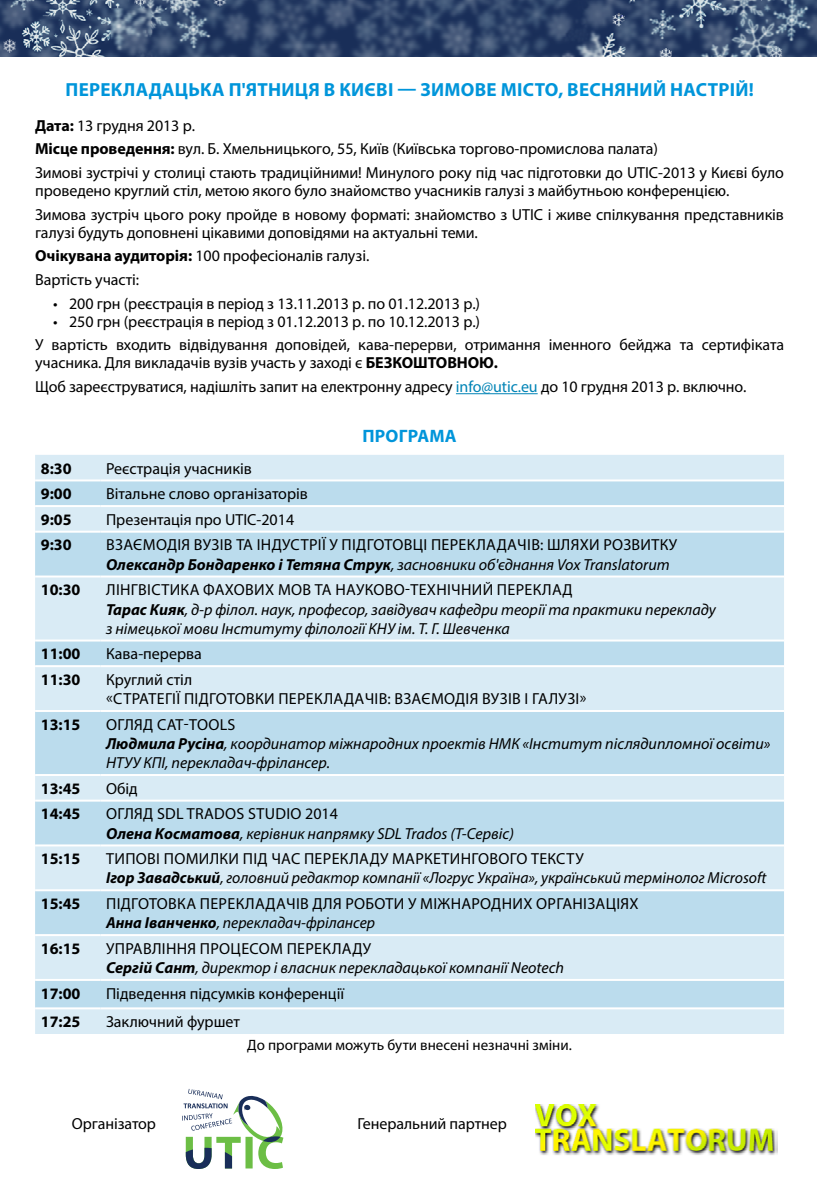
<style>
.page{position:relative;width:817px;height:1191px;background:#fff}
.page>*{position:absolute;margin:0;border:0;box-sizing:border-box;transform-origin:0 0}
.t1{font:700 19px "Myriad Pro";letter-spacing:.015em;color:#0095da}
.t2{font:700 18px "Myriad Pro";color:#0095da}
.t3{font:16px/23.6px "Myriad Pro";letter-spacing:-.005em;color:#000}
.t4{font:italic 16px/19.2px "Myriad Pro";color:#000}
.t5{font:16px/19.2px "Myriad Pro";letter-spacing:.02em;color:#000}
.t6{font:700 16px "Myriad Pro";color:#000}
.t7{font:16px "Myriad Pro";letter-spacing:.045em;color:#000}
.t8{font:16px "Myriad Pro";letter-spacing:.025em;color:#000}
.t9{font:15px "Myriad Pro";color:#000}
.s1{font-weight:700}
.s2{color:#0084b6}
.s3{font-weight:700;font-style:italic}
.s4{font-style:italic}
.s5{font-style:normal}
</style>
<div class="page">
<div style="left:35px;top:455px;width:748px;height:579px;background:#d9ebf5"></div>
<svg style="left:35px;top:481px;width:748px;height:526px;background:#c9e3f0"></svg>
<hr style="left:35px;top:479px;width:65px;height:2px;background:#fff">
<hr style="left:100px;top:479px;width:683px;height:2px;background:#fff">
<hr style="left:35px;top:505px;width:65px;height:2px;background:#fff">
<hr style="left:100px;top:505px;width:683px;height:2px;background:#fff">
<hr style="left:35px;top:530px;width:65px;height:2px;background:#fff">
<hr style="left:100px;top:530px;width:683px;height:2px;background:#fff">
<hr style="left:35px;top:575px;width:65px;height:2px;background:#fff">
<hr style="left:100px;top:575px;width:683px;height:2px;background:#fff">
<hr style="left:35px;top:639px;width:65px;height:2px;background:#fff">
<hr style="left:100px;top:639px;width:683px;height:2px;background:#fff">
<hr style="left:35px;top:665px;width:65px;height:2px;background:#fff">
<hr style="left:100px;top:665px;width:683px;height:2px;background:#fff">
<hr style="left:35px;top:710px;width:65px;height:2px;background:#fff">
<hr style="left:100px;top:710px;width:683px;height:2px;background:#fff">
<hr style="left:35px;top:774px;width:65px;height:2px;background:#fff">
<hr style="left:100px;top:774px;width:683px;height:2px;background:#fff">
<hr style="left:35px;top:799px;width:65px;height:2px;background:#fff">
<hr style="left:100px;top:799px;width:683px;height:2px;background:#fff">
<hr style="left:35px;top:844px;width:65px;height:2px;background:#fff">
<hr style="left:100px;top:844px;width:683px;height:2px;background:#fff">
<hr style="left:35px;top:889px;width:65px;height:2px;background:#fff">
<hr style="left:100px;top:889px;width:683px;height:2px;background:#fff">
<hr style="left:35px;top:934px;width:65px;height:2px;background:#fff">
<hr style="left:100px;top:934px;width:683px;height:2px;background:#fff">
<hr style="left:35px;top:979px;width:65px;height:2px;background:#fff">
<hr style="left:100px;top:979px;width:683px;height:2px;background:#fff">
<hr style="left:35px;top:1007px;width:65px;height:2px;background:#fff">
<hr style="left:100px;top:1007px;width:683px;height:2px;background:#fff">
<hr style="left:456px;top:393px;width:81px;height:1px;background:#0084b6">
<img style="left:0;top:0;width:816px;height:57px">
<img style="left:535px;top:1104px;width:242px;height:51px">
<svg style="left:182px;top:1089px;width:102px;height:80px"></svg>
<div style="left:270px;top:1146px;width:28px;height:12px;background:#fff"></div>
<p class="t1" style="left:65px;top:77px;width:689px">Перекладацька п'ятниця в Києві — зимове місто, весняний настрій!</p>
<p class="t3" style="left:35px;top:113px;width:750px"><span class="s1">Дата:</span> 13 грудня 2013 р.<br><span class="s1">Місце проведення:</span> вул. Б. Хмельницького, 55, Київ (Київська торгово-промислова палата)<br>Зимові зустрічі у столиці стають традиційними! Минулого року під час підготовки до UTIC-2013 у Києві було</p>
<p class="t3" style="left:35px;top:179px;width:750px">проведено круглий стіл, метою якого було знайомство учасників галузі з майбутньою конференцією.<br>Зимова зустріч цього року пройде в новому форматі: знайомство з UTIC і живе спілкування представників</p>
<p class="t3" style="left:35px;top:220px;width:444px">галузі будуть доповнені цікавими доповідями на актуальні теми.<br><span class="s1">Очікувана аудиторія:</span> 100 професіоналів галузі.<br>Вартість участі:</p>
<p class="t3" style="left:53px;top:291px;width:428px">• 200 грн (реєстрація в період з 13.11.2013 р. по 01.12.2013 р.)</p>
<p class="t3" style="left:35px;top:309px;width:750px;text-indent:18px">• 250 грн (реєстрація в період з 01.12.2013 р. по 10.12.2013 р.)<br>У вартість входить відвідування доповідей, кава-перерви, отримання іменного бейджа та сертифіката</p>
<p class="t3" style="left:35px;top:351px;width:350px">учасника. Для викладачів вузів участь у заході є <span class="s1">БЕЗКО</span></p>
<p class="t6" style="left:413px;top:352px;width:26px">ШТОВНО</p>
<p class="t3" style="left:35px;top:351px;width:712px;text-indent:444px"><span class="s1">Ю.<br></span>Щоб зареєструватися, надішліть запит на електронну адресу <span class="s2">info@utic.eu</span> до 10 грудня 2013 р. включно.</p>
<p class="t2" style="left:362px;top:424px;width:59px">ПРОГРАМА</p>
<p class="t6" style="left:41px;top:458px;width:32px">8:30</p>
<p class="t3" style="left:106px;top:456px;width:147px">Реєстрація учасників</p>
<p class="t6" style="left:41px;top:483px;width:32px">9:00</p>
<p class="t3" style="left:106px;top:482px;width:203px">Вітальне слово організаторів</p>
<p class="t6" style="left:41px;top:509px;width:32px">9:05</p>
<p class="t3" style="left:106px;top:507px;width:190px">Презентація про UTIC-2014</p>
<p class="t6" style="left:41px;top:534px;width:32px">9:30</p>
<p class="t5" style="left:106px;top:535px;width:572px">Взаємодія вузів та індустрії у підготовці перекладачів: шляхи розвитку<br><span class="s3">Олександр Бондаренко і Тетяна Струк</span><span class="s4">, засновники об'єднання Vox Translatorum</span></p>
<p class="t6" style="left:41px;top:579px;width:41px">10:30</p>
<p class="t7" style="left:106px;top:580px;width:120px">Лінгвістика ФАХО</p>
<p class="t4" style="left:106px;top:580px;width:611px;text-indent:139px"><span class="s5">ВИХ мов та науково-технічний переклад<br></span><span class="s1">Тарас Кияк</span>, д-р філол. наук, професор, завідувач кафедри теорії та практики перекладу з німецької мови Інституту філології КНУ ім. Т. Г. Шевченка</p>
<p class="t6" style="left:41px;top:643px;width:41px">11:00</p>
<p class="t3" style="left:106px;top:642px;width:97px">Кава-перерва</p>
<p class="t6" style="left:41px;top:669px;width:41px">11:30</p>
<p class="t5" style="left:106px;top:669px;width:482px">Круглий стіл<br>«Стратегії підготовки перекладачів: взаємодія вузів і галузі»</p>
<p class="t6" style="left:41px;top:714px;width:41px">13:15</p>
<p class="t4" style="left:106px;top:714px;width:665px"><span class="s5">Огляд CAT-TOOLS<br></span><span class="s1">Людмила Русіна</span>, координатор міжнародних проектів НМК «Інститут післядипломної освіти»<br>НТУУ КПІ, перекладач-фрілансер.</p>
<p class="t6" style="left:41px;top:778px;width:41px">13:45</p>
<p class="t3" style="left:106px;top:776px;width:33px">Обід</p>
<p class="t6" style="left:41px;top:803px;width:41px">14:45</p>
<p class="t8" style="left:106px;top:804px;width:109px">Огляд SDL Trados</p>
<p class="t3" style="left:248px;top:802px;width:19px">Studio</p>
<p class="t4" style="left:106px;top:804px;width:409px;text-indent:199px"><span class="s5">2014<br></span><span class="s1">Олена Косматова</span>, керівник напрямку SDL Trados (Т-Сервіс)</p>
<p class="t6" style="left:41px;top:848px;width:41px">15:15</p>
<p class="t4" style="left:106px;top:849px;width:662px"><span class="s5">Типові помилки під час перекладу маркетингового тексту<br></span><span class="s1">Ігор Завадський</span>, головний редактор компанії «Логрус Україна», український термінолог Microsoft</p>
<p class="t6" style="left:41px;top:893px;width:41px">15:45</p>
<p class="t3" style="left:106px;top:891px;width:20px">ПІДГОТО</p>
<p class="t3" style="left:168px;top:891px;width:69px">ВКА ПЕРЕКЛАДАЧІ</p>
<p class="t3" style="left:300px;top:891px;width:23px">В ДЛЯ</p>
<p class="t3" style="left:345px;top:891px;width:40px">РОБОТИ</p>
<p class="t3" style="left:408px;top:891px;width:84px">УМІЖНАРОДНИХ</p>
<p class="t3" style="left:536px;top:891px;width:30px">ОРГАНІЗАЦІЯХ</p>
<p class="t4" style="left:106px;top:913px;width:270px"><span class="s1">Анна Іванченко</span>, перекладач-фрілансер</p>
<p class="t6" style="left:41px;top:938px;width:41px">16:15</p>
<p class="t4" style="left:106px;top:938px;width:459px"><span class="s5">Управління процесом перекладу<br></span><span class="s1">Сергій Сант</span>, директор і власник перекладацької компанії Neotech</p>
<p class="t6" style="left:41px;top:983px;width:41px">17:00</p>
<p class="t3" style="left:106px;top:981px;width:239px">Підведення підсумків конференції</p>
<p class="t6" style="left:41px;top:1011px;width:41px">17:25</p>
<p class="t3" style="left:106px;top:1009px;width:135px">Заключний фуршет</p>
<p class="t9" style="left:247px;top:1035px;width:326px">До програми можуть бути внесені незначні зміни.</p>
<p class="t3" style="left:72px;top:1111px;width:86px">Організатор</p>
<p class="t3" style="left:357px;top:1111px;width:151px">Генеральний партнер</p>
</div>
